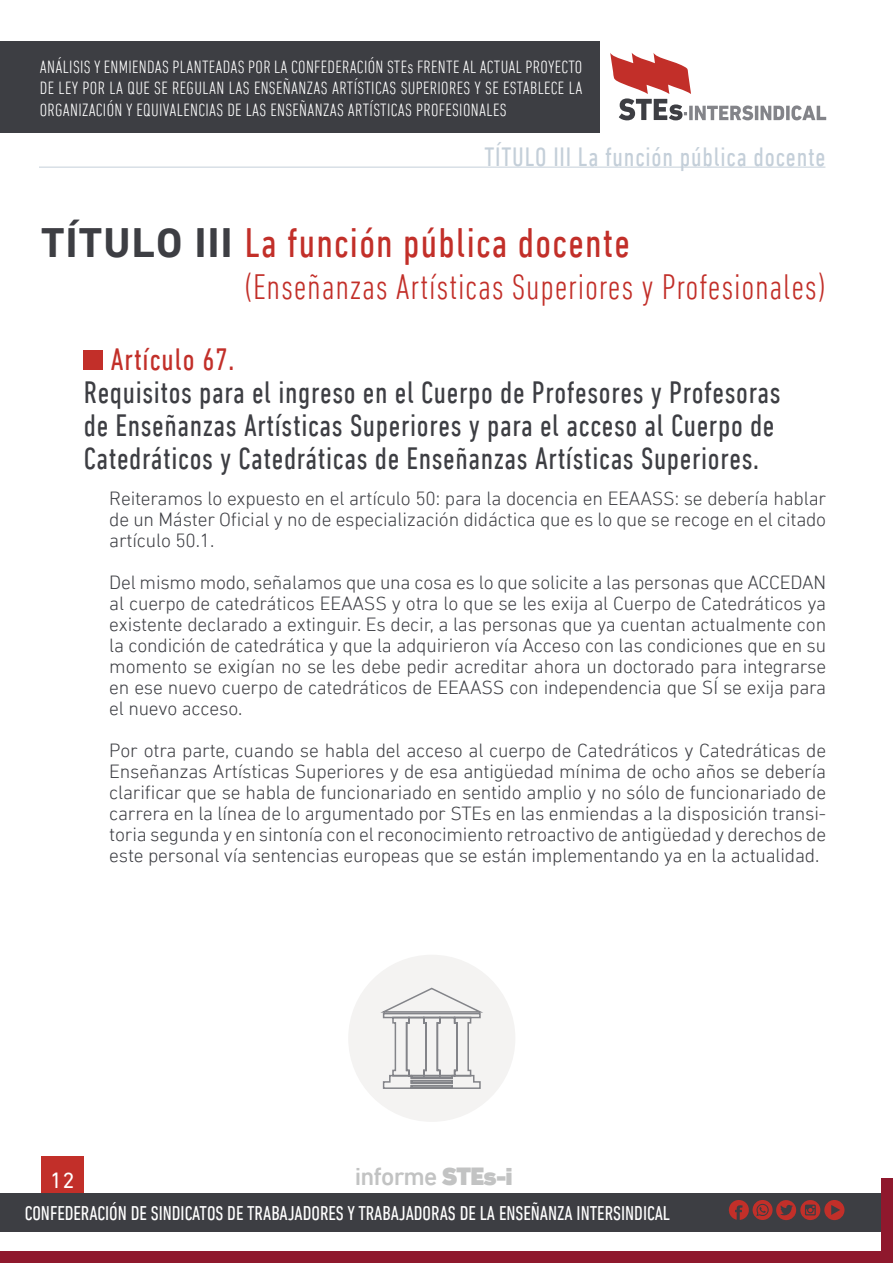
<style>
.page{position:relative;width:893px;height:1263px;background:#fff}
.page>*{position:absolute;margin:0;border:0;box-sizing:border-box;transform-origin:0 0}
.t1{font:condensed 42px "DIN Next LT Pro";letter-spacing:.03em;color:#c22f29}
.t2{font:300 condensed 36px "DIN Next LT Pro";letter-spacing:.02em;color:#c22f29}
.t3{font:condensed 31.5px/33px "DIN Next LT Pro";letter-spacing:.02em;color:#3d3e43}
.t4{font:condensed 31.5px "DIN Next LT Pro";letter-spacing:.03em;color:#c22f29}
.t5{font:condensed 27px "DIN Next LT Pro";letter-spacing:.03em;color:#c4cfd9}
.t6{font:500 25.35px "DIN Next LT Pro";letter-spacing:-.03em;color:#c2c3c3}
.t7{font:22.5px "DIN Next LT Pro";color:#fff}
.t8{font:condensed 20.25px "DIN Next LT Pro";color:#fff}
.t9{font:300 19.5px/21px "DIN Next LT Pro";letter-spacing:-.01em;color:#3d3e43;text-align:justify}
.t10{font:300 condensed 18px/21.6px "DIN Next LT Pro";letter-spacing:.02em;color:#fff;text-align:justify}
.s1{font-weight:700;font-stretch:normal;color:#3d3e43}
.s2{font-weight:900}
</style>
<div class="page">
<div style="left:0;top:1178px;width:893px;height:85px;background:#8f182d"></div>
<div style="left:0;top:0;width:880px;height:1250px;background:#fff"></div>
<div style="left:41px;top:1157px;width:43px;height:39px;background:#c22f29"></div>
<div style="left:0;top:41px;width:599px;height:92px;background:#3d3e43"></div>
<svg style="left:610px;top:53px;width:143px;height:67px"></svg>
<hr style="left:755px;top:106px;width:3px;height:14px;background:#838489">
<svg style="left:760px;top:106px;width:24px;height:14px"></svg>
<svg style="left:786px;top:106px;width:4px;height:14px"></svg>
<svg style="left:791px;top:105px;width:35px;height:15px"></svg>
<div style="left:0;top:1193px;width:880px;height:38px;background:#3d3e43"></div>
<svg style="left:729px;top:1200px;width:115px;height:20px"></svg>
<div style="left:84px;top:351px;width:19px;height:19px;background:#c22f29"></div>
<hr style="left:39px;top:167px;width:786px;height:1px;background:#c4cfd9">
<div style="left:348px;top:955px;width:167px;height:167px;background:#f4f3f2;border-radius:50%"></div>
<svg style="left:382px;top:987px;width:101px;height:102px"></svg>
<p class="t10" style="left:40px;top:56px;width:544px">ANÁLISIS Y ENMIENDAS PLANTEADAS POR LA CONFEDERACIÓN STEs FRENTE AL ACTUAL PROYECTO DE LEY POR LA QUE SE REGULAN LAS ENSEÑANZAS ARTÍSTICAS SUPERIORES Y SE ESTABLECE LA ORGANIZACIÓN Y EQUIVALENCIAS DE LAS ENSEÑANZAS ARTÍSTICAS PROFESIONALES</p>
<h3 class="t5" style="left:484px;top:142px;width:343px">TÍTULO III La función pública docente</h3>
<h1 class="t1" style="left:41px;top:219px;width:590px"><span class="s1">TÍTULO III</span> La función pública docente</h1>
<h2 class="t2" style="left:244px;top:266px;width:584px">(Enseñanzas Artísticas Superiores y Profesionales)</h2>
<h3 class="t4" style="left:111px;top:341px;width:125px">Artículo 67.</h3>
<h3 class="t3" style="left:84px;top:375px;width:698px">Requisitos para el ingreso en el Cuerpo de Profesores y Profesoras de Enseñanzas Artísticas Superiores y para el acceso al Cuerpo de<br>Catedráticos y Catedráticas de Enseñanzas Artísticas Superiores.</h3>
<p class="t9" style="left:109px;top:487px;width:718px">Reiteramos lo expuesto en el artículo 50: para la docencia en EEAASS: se debería hablar de un Máster Oficial y no de especialización didáctica que es lo que se recoge en el citado artículo 50.1.</p>
<p class="t9" style="left:109px;top:571px;width:718px">Del mismo modo, señalamos que una cosa es lo que solicite a las personas que ACCEDAN al cuerpo de catedráticos EEAASS y otra lo que se les exija al Cuerpo de Catedráticos ya existente declarado a extinguir. Es decir, a las personas que ya cuentan actualmente con la condición de catedrática y que la adquirieron vía Acceso con las condiciones que en su momento se exigían no se les debe pedir acreditar ahora un doctorado para integrarse en ese nuevo cuerpo de catedráticos de EEAASS con independencia que SÍ se exija para el nuevo acceso.</p>
<p class="t9" style="left:109px;top:739px;width:718px">Por otra parte, cuando se habla del acceso al cuerpo de Catedráticos y Catedráticas de Enseñanzas Artísticas Superiores y de esa antigüedad mínima de ocho años se debería clarificar que se habla de funcionariado en sentido amplio y no sólo de funcionariado de carrera en la línea de lo argumentado por STEs en las enmiendas a la disposición transi&shy;toria segunda y en sintonía con el reconocimiento retroactivo de antigüedad y derechos de este personal vía sentencias europeas que se están implementando ya en la actualidad.</p>
<p class="t7" style="left:50px;top:1167px;width:26px">12</p>
<p class="t6" style="left:355px;top:1162px;width:160px">informe <span class="s2">STEs-i</span></p>
<p class="t8" style="left:25px;top:1201px;width:647px">CONFEDERACIÓN DE SINDICATOS DE TRABAJADORES Y TRABAJADORAS DE LA ENSEÑANZA INTERSINDICAL</p>
</div>
